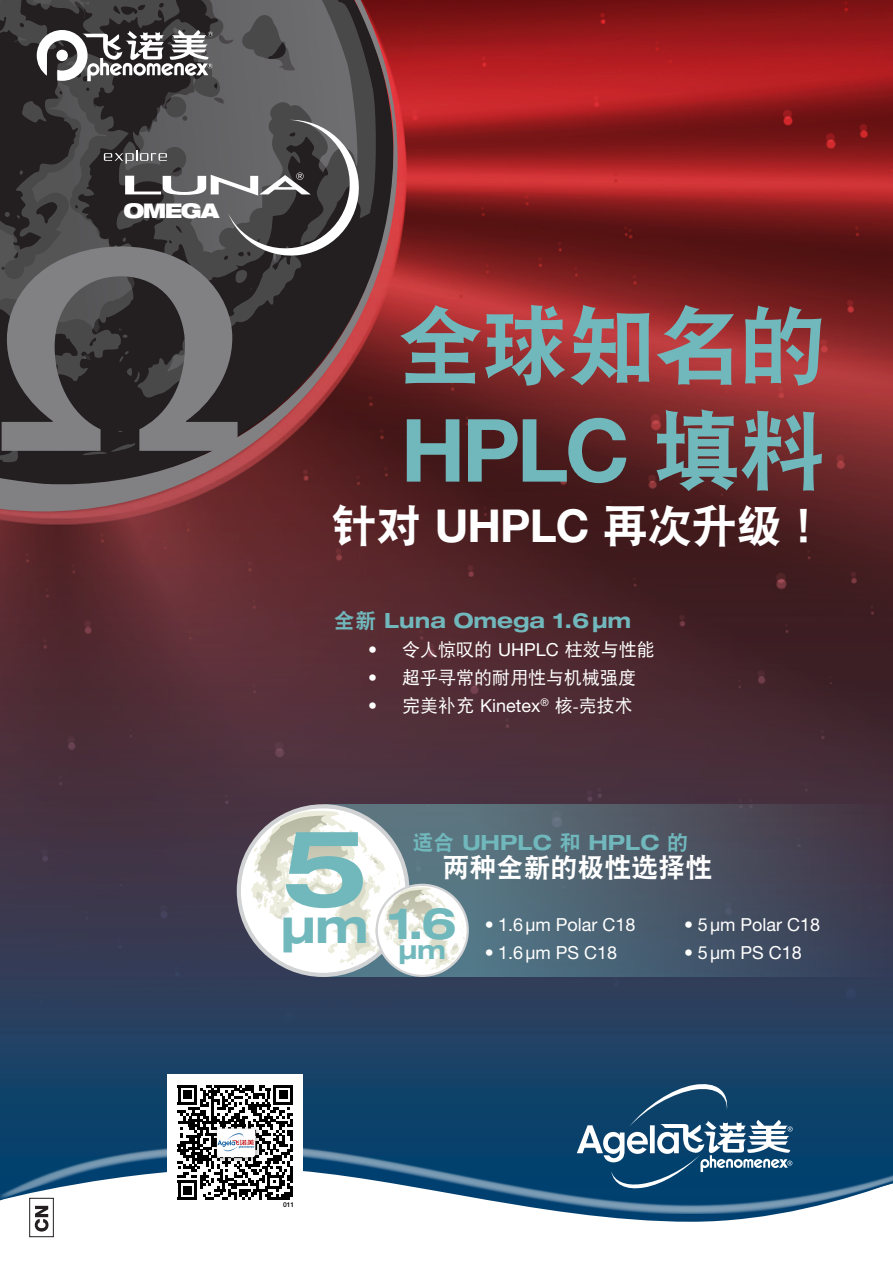
<style>
.page{position:relative;width:893px;height:1263px;background:#fff}
.page>*{position:absolute;margin:0;border:0;box-sizing:border-box;transform-origin:0 0}
.t1{font:700 expanded 106.65px "Helvetica Neue LT Std";color:#71b8bd}
.t2{font:87.3px/104.7px "DFP Hei W9";letter-spacing:-.02em;color:#71b8bd}
.t3{font:700 expanded 47.4px "Helvetica Neue LT Std";color:#71b8bd}
.t4{font:45.45px "DFP Hei W9";letter-spacing:-.02em;color:#fff}
.t5{font:700 expanded 43.65px "Helvetica Neue LT Std";color:#71b8bd}
.t6{font:27px "DFP Hei W9";color:#fff}
.t7{font:700 expanded 25.65px "Helvetica Neue LT Std";color:#71b8bd}
.t8{font:700 expanded 21px "Helvetica Neue LT Std";color:#71b8bd}
.t9{font:900 expanded 20.25px "Helvetica Neue LT Std";letter-spacing:-.07em;color:#fff}
.t10{font:18px "DFP Hei W5";color:#fff}
.t11{font:18px "Helvetica Neue LT Std";color:#fff}
.t12{font:500 6.75px "Helvetica Neue LT Pro";color:#000}
.s1{font-family:"Helvetica Neue LT Std";font-weight:700}
.s2{font-family:"DFP Hei W9";font-weight:400;font-stretch:normal}
.s3{font-family:"Helvetica Neue LT Std";font-weight:700;font-stretch:expanded}
.s4{font-family:"Helvetica Neue LT Std"}
.s5{font-weight:700;font-stretch:expanded}
</style>
<div class="page">
<svg style="left:0;top:1034px;width:893px;height:98px"></svg>
<svg style="left:580px;top:1214px;width:196px;height:8px;fill:#004071"></svg>
<div style="left:0;top:1132px;width:893px;height:82px;background:#fff;opacity:.5"></div>
<img style="left:0;top:0;width:893px;height:1028px">
<svg style="left:324px;top:804px;width:569px;height:173px"></svg>
<svg style="left:377px;top:885px;width:91px;height:91px"></svg>
<svg style="left:241px;top:811px;width:224px;height:159px"></svg>
<div style="left:29px;top:1198px;width:25px;height:39px;border:1px solid #231f20"></div>
<svg style="left:35px;top:1206px;width:14px;height:25px"></svg>
<svg style="left:577px;top:1083px;width:216px;height:108px"></svg>
<div style="left:167px;top:1074px;width:136px;height:136px;background:#fff"></div>
<svg style="left:178px;top:1085px;width:115px;height:115px"></svg>
<svg style="left:0;top:0;width:398px;height:511px"></svg>
<p class="t9" style="left:123px;top:197px;width:97px">OMEGA</p>
<p class="t2" style="left:397px;top:292px;width:431px">全球知名的<br><span class="s1">HPLC</span> 填料</p>
<p class="t4" style="left:331px;top:501px;width:496px">针对 <span class="s1">UHPLC</span> 再次升级！</p>
<p class="t8" style="left:334px;top:608px;width:299px"><span class="s2">全新</span> Luna Omega 1.6µm</p>
<p class="t10" style="left:368px;top:640px;width:288px"><span class="s3">•</span> 令人惊叹的 <span class="s4">UHPLC</span> 柱效与性能</p>
<p class="t10" style="left:368px;top:668px;width:270px"><span class="s3">•</span> 超乎寻常的耐用性与机械强度</p>
<p class="t10" style="left:368px;top:695px;width:266px"><span class="s3">•</span> 完美补充 <span class="s4">Kinetex</span><sup>®</sup> 核-壳技术</p>
<p class="t1" style="left:281px;top:801px;width:88px">5</p>
<p class="t3" style="left:281px;top:897px;width:89px">µm</p>
<p class="t8" style="left:413px;top:829px;width:277px"><span class="s2">适合</span> UHPLC <span class="s2">和</span> HPLC <span class="s2">的</span></p>
<p class="t6" style="left:443px;top:852px;width:271px">两种全新的极性选择性</p>
<p class="t11" style="left:485px;top:914px;width:152px"><span class="s5">•</span> 1.6µm Polar C18</p>
<p class="t11" style="left:684px;top:914px;width:137px"><span class="s5">•</span> 5µm Polar C18</p>
<p class="t11" style="left:485px;top:942px;width:134px"><span class="s5">•</span> 1.6µm PS C18</p>
<p class="t11" style="left:684px;top:942px;width:119px"><span class="s5">•</span> 5µm PS C18</p>
<p class="t5" style="left:388px;top:896px;width:71px">1.6</p>
<p class="t7" style="left:399px;top:934px;width:49px">µm</p>
<p class="t12" style="left:283px;top:1200px;width:13px">011</p>
</div>
